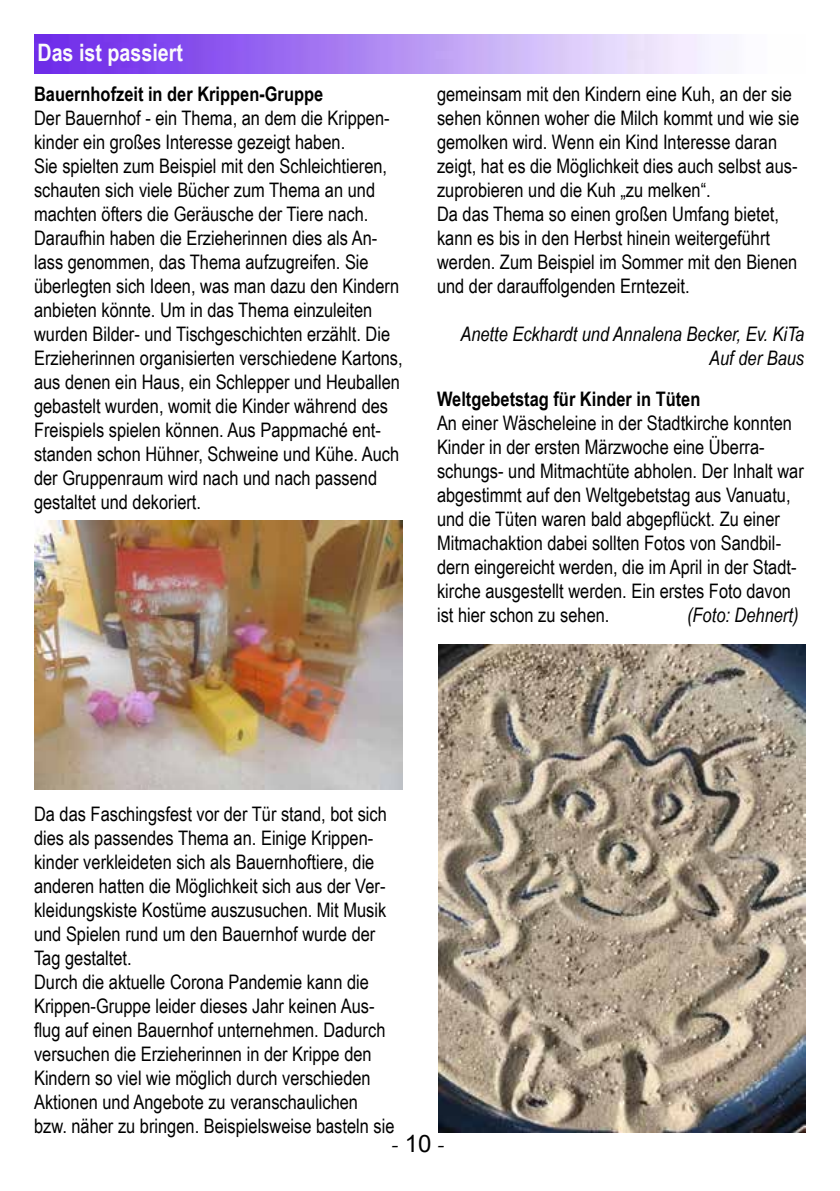
<style>
.page{position:relative;width:840px;height:1191px;background:#fff}
.page>*{position:absolute;margin:0;border:0;box-sizing:border-box;transform-origin:0 0}
.t1{font:700 24px "Arial Narrow";color:#fbfbfb}
.t2{font:24px "Minion Pro";color:#000}
.t3{font:20px/24px "Arial Narrow";color:#000}
.t4{font:italic 20px/24px "Arial Narrow";color:#000;text-align:right}
.t5{font:700 20px "Arial Narrow";color:#000}
.s1{font-family:"Arial"}
</style>
<div class="page">
<img style="left:34px;top:34px;width:677px;height:40px">
<img style="left:34px;top:520px;width:369px;height:269px">
<img style="left:438px;top:644px;width:366px;height:488px">
<p class="t1" style="left:37px;top:35px;width:147px">Das ist passiert</p>
<p class="t5" style="left:34px;top:78px;width:290px">Bauernhofzeit in der Krippen-Gruppe</p>
<p class="t3" style="left:34px;top:105px;width:370px">Der Bauernhof - ein Thema, an dem die Krippen&shy;kinder ein großes Interesse gezeigt haben.<br>Sie spielten zum Beispiel mit den Schleichtieren, schauten sich viele Bücher zum Thema an und machten öfters die Geräusche der Tiere nach.<br>Daraufhin haben die Erzieherinnen dies als An&shy;lass genommen, das Thema aufzugreifen. Sie überlegten sich Ideen, was man dazu den Kindern anbieten könnte. Um in das Thema einzuleiten wurden Bilder- und Tischgeschichten erzählt. Die Erzieherinnen organisierten verschiedene Kartons, aus denen ein Haus, ein Schlepper und Heuballen gebastelt wurden, womit die Kinder während des Freispiels spielen können. Aus Pappmaché ent&shy;standen schon Hühner, Schweine und Kühe. Auch der Gruppenraum wird nach und nach passend gestaltet und dekoriert.</p>
<p class="t3" style="left:437px;top:81px;width:363px">gemeinsam mit den Kindern eine Kuh, an der sie sehen können woher die Milch kommt und wie sie gemolken wird. Wenn ein Kind Interesse daran zeigt, hat es die Möglichkeit dies auch selbst aus&shy;zuprobieren und die Kuh „zu melken“.<br>Da das Thema so einen großen Umfang bietet, kann es bis in den Herbst hinein weitergeführt werden. Zum Beispiel im Sommer mit den Bienen und der darauffolgenden Erntezeit.</p>
<p class="t4" style="left:460px;top:321px;width:345px">Anette Eckhardt und Annalena Becker, Ev. KiTa<br>Auf der Baus</p>
<p class="t5" style="left:437px;top:384px;width:265px">Weltgebetstag für Kinder in Tüten</p>
<p class="t3" style="left:437px;top:410px;width:368px">An einer Wäscheleine in der Stadtkirche konnten Kinder in der ersten Märzwoche eine Überra&shy;schungs- und Mitmachtüte abholen. Der Inhalt war abgestimmt auf den Weltgebetstag aus Vanuatu, und die Tüten waren bald abgepflückt. Zu einer Mitmachaktion dabei sollten Fotos von Sandbil&shy;dern eingereicht werden, die im April in der Stadt&shy;kirche ausgestellt werden. Ein erstes Foto davon ist hier schon zu sehen.</p>
<p class="t4" style="left:686px;top:602px;width:113px">(Foto: Dehnert)</p>
<p class="t3" style="left:34px;top:801px;width:362px">Da das Faschingsfest vor der Tür stand, bot sich dies als passendes Thema an. Einige Krippen&shy;kinder verkleideten sich als Bauernhoftiere, die anderen hatten die Möglichkeit sich aus der Ver&shy;kleidungskiste Kostüme auszusuchen. Mit Musik und Spielen rund um den Bauernhof wurde der Tag gestaltet.<br>Durch die aktuelle Corona Pandemie kann die Krippen-Gruppe leider dieses Jahr keinen Aus&shy;flug auf einen Bauernhof unternehmen. Dadurch versuchen die Erzieherinnen in der Krippe den Kindern so viel wie möglich durch verschieden Aktionen und Angebote zu veranschaulichen bzw. näher zu bringen. Beispielsweise basteln sie</p>
<p class="t2" style="left:390px;top:1128px;width:56px">- <span class="s1">10</span> -</p>
</div>
